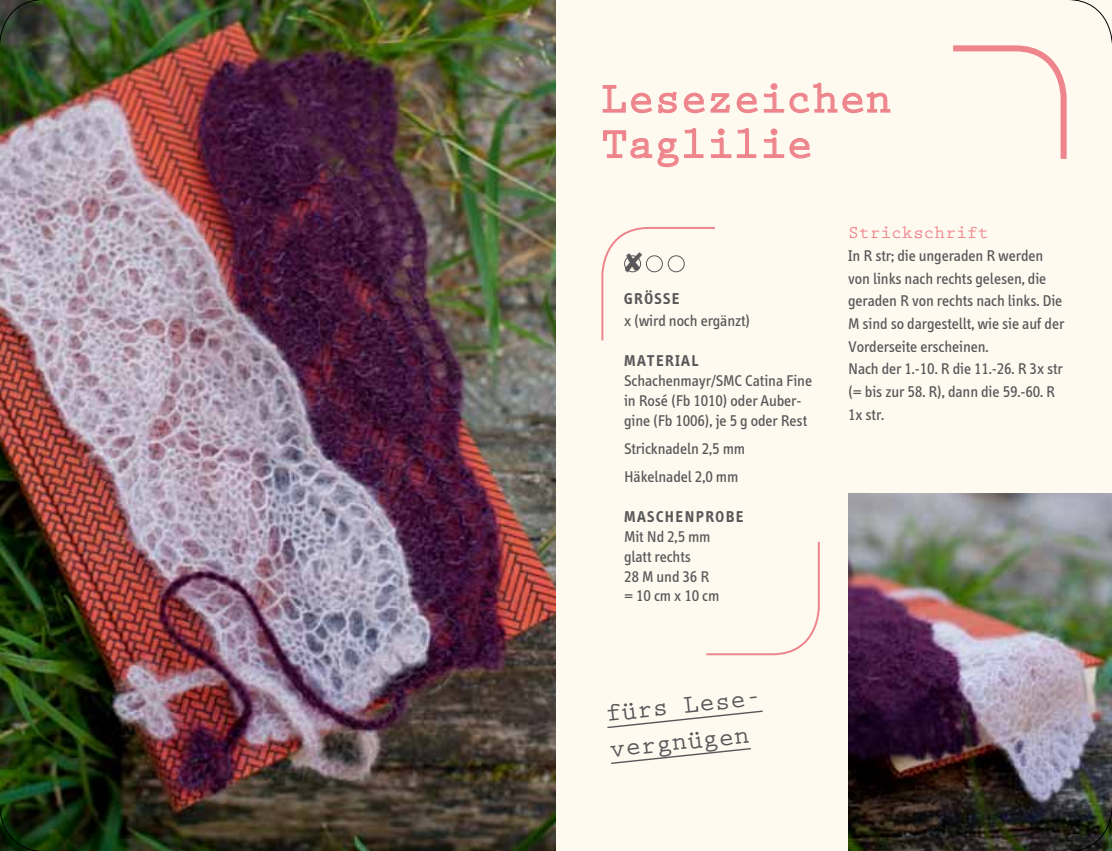
<style>
.page{position:relative;width:1112px;height:851px;background:#fff}
.page>*{position:absolute;margin:0;border:0;box-sizing:border-box;transform-origin:0 0}
.t1{font:700 44px/45.4px "Prestige Elite Std";color:#ee858d}
.t2{font:700 26px/36px "Prestige Elite Std";color:#58585a}
.t3{font:700 18px "Prestige Elite Std";color:#ee858d}
.t4{font:16px/22.6px "Info";color:#58585a}
.t5{font:700 16px "Info";letter-spacing:.1em;color:#58585a}
</style>
<div class="page">
<div style="left:556px;top:0;width:555px;height:850px;background:#fffaef"></div>
<img style="left:0;top:0;width:556px;height:850px">
<svg style="left:706px;top:541px;width:114px;height:115px"></svg>
<svg style="left:602px;top:85px;width:75px;height:29px"></svg>
<svg style="left:683px;top:92px;width:47px;height:22px"></svg>
<svg style="left:736px;top:82px;width:154px;height:32px"></svg>
<svg style="left:603px;top:128px;width:101px;height:40px"></svg>
<svg style="left:711px;top:128px;width:45px;height:30px"></svg>
<svg style="left:763px;top:128px;width:48px;height:31px"></svg>
<svg style="left:607px;top:710px;width:156px;height:19px"></svg>
<svg style="left:611px;top:748px;width:140px;height:16px"></svg>
<img style="left:848px;top:493px;width:263px;height:357px">
<img style="left:0;top:0;width:113px;height:113px">
<svg style="left:0;top:737px;width:113px;height:113px"></svg>
<svg style="left:953px;top:0;width:158px;height:159px"></svg>
<img style="left:998px;top:737px;width:113px;height:113px">
<svg style="left:601px;top:227px;width:114px;height:114px"></svg>
<h1 class="t1" style="left:601px;top:77px;width:292px">Lesezeichen<br>Taglilie</h1>
<p class="t5" style="left:624px;top:289px;width:40px">GRÖSSE</p>
<p class="t4" style="left:624px;top:310px;width:128px">x (wird noch ergänzt)</p>
<p class="t5" style="left:624px;top:351px;width:24px">MATER</p>
<p class="t5" style="left:675px;top:351px;width:16px">IAL</p>
<p class="t4" style="left:624px;top:371px;width:189px;line-height:19.8px">Schachenmayr/SMC Catina Fine in Rosé (Fb 1010) oder Auber&shy;gine (Fb 1006), je 5 g oder Rest</p>
<p class="t4" style="left:624px;top:434px;width:122px;line-height:28.4px">Stricknadeln 2,5 mm<br>Häkelnadel 2,0 mm</p>
<p class="t5" style="left:624px;top:507px;width:24px">MASCHEN</p>
<p class="t5" style="left:695px;top:507px;width:48px">PROBE</p>
<p class="t4" style="left:624px;top:526px;width:97px;line-height:19.8px">Mit Nd 2,5 mm glatt rechts<br>28 M und 36 R = 10 cm x 10 cm</p>
<p class="t3" style="left:848px;top:223px;width:142px">Strickschrift</p>
<p class="t4" style="left:848px;top:244px;width:217px">In R str; die ungeraden R werden von links nach rechts gelesen, die geraden R von rechts nach links. Die<br>M sind so dargestellt, wie sie auf der<br>Vorderseite erscheinen.<br>Nach der 1.-10. R die 11.-26. R 3x str (= bis zur 58. R), dann die 59.-60. R<br>1x str.</p>
<h2 class="t2" style="left:604px;top:696px;width:158px;rotate:-6deg">fürs Lese&shy;vergnügen</h2>
</div>
